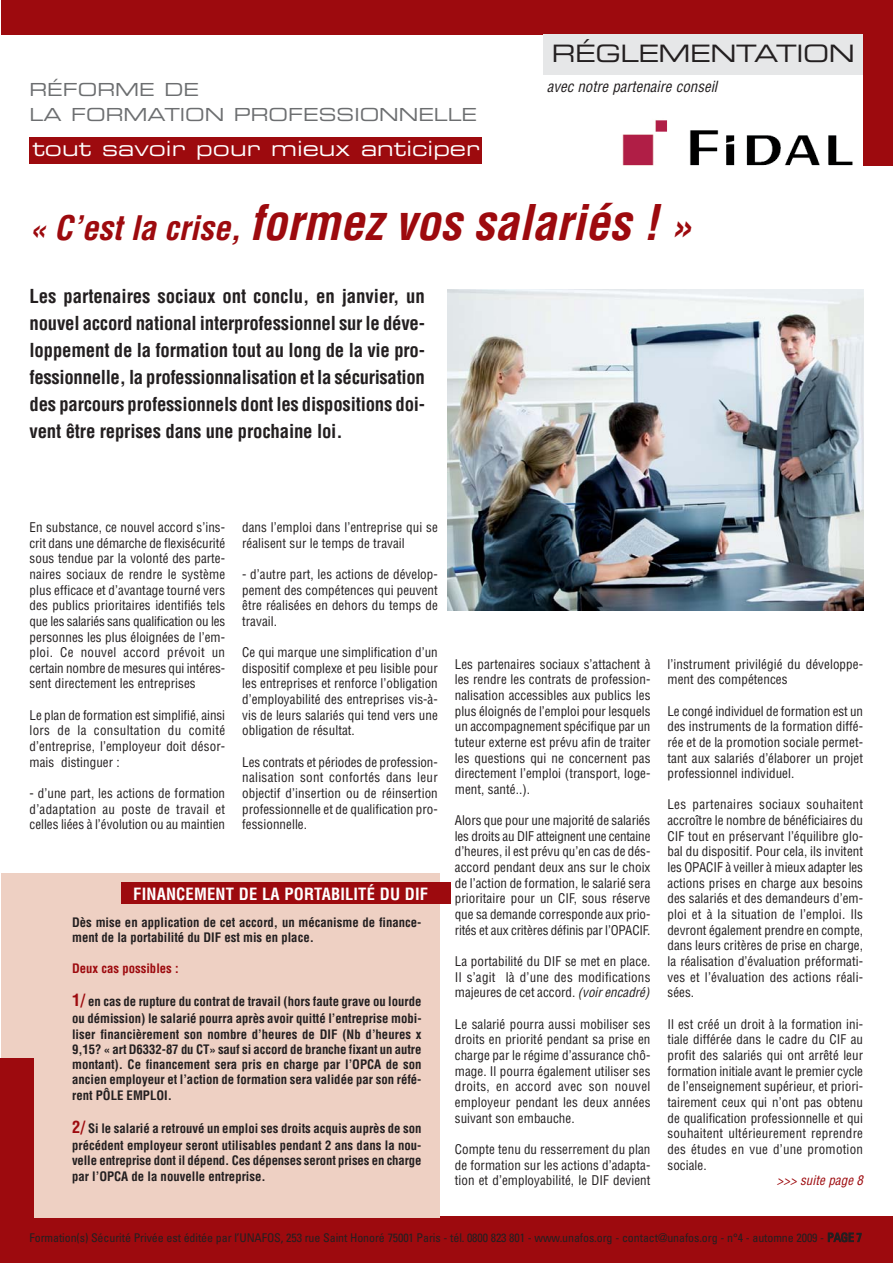
<style>
.page{position:relative;width:893px;height:1263px;background:#fff}
.page>*{position:absolute;margin:0;border:0;box-sizing:border-box;transform-origin:0 0}
.t1{font:italic 700 condensed 48px "Helvetica";color:#9d0a0e}
.t2{font:24px "Eurostile Extended Two";letter-spacing:-.02em;color:#231f20}
.t3{font:21px "Eurostile Extended Two";color:#fff}
.t4{font:700 condensed 18.75px/27px "Helvetica";letter-spacing:-.01em;color:#231f20;text-align:justify}
.t5{font:18px/25.5px "Eurostile Extended Two";color:#6c6e70}
.t6{font:700 condensed 16.5px "Helvetica";letter-spacing:.01em;color:#fff}
.t7{font:italic condensed 15px "Helvetica";color:#231f20}
.t8{font:condensed 13.05px/15.6px "Helvetica";letter-spacing:.005em;color:#231f20;text-align:justify}
.t9{font:italic condensed 13.05px "Helvetica";color:#9d0a0e}
.t10{font:700 condensed 12.75px/15.3px "Helvetica";color:#231f20}
.t11{font:700 condensed 12.75px "Helvetica";color:#9d0a0e}
.t12{font:condensed 12px "Univers";letter-spacing:-.01em;color:#231f20}
.s1{font-size:33px}
.s2{font-size:42px}
.s3{font-size:16.5px;color:#9d0a0e}
.s4{font-style:italic}
</style>
<div class="page">
<div style="left:0;top:1216px;width:893px;height:47px;background:#9d0a0e"></div>
<img style="left:622px;top:120px;width:231px;height:46px">
<div style="left:863px;top:1px;width:30px;height:165px;background:#9d0a0e"></div>
<div style="left:1px;top:0;width:892px;height:34px;background:#9d0a0e"></div>
<div style="left:544px;top:34px;width:319px;height:40px;background:#e6e7e8"></div>
<div style="left:30px;top:137px;width:452px;height:27px;background:#9d0a0e"></div>
<img style="left:448px;top:289px;width:415px;height:322px">
<div style="left:1px;top:873px;width:438px;height:344px;background:#eed0c3"></div>
<div style="left:0;top:1059px;width:34px;height:164px;background:#9d0a0e"></div>
<div style="left:121px;top:883px;width:330px;height:21px;background:#9d0a0e"></div>
<h3 class="t5" style="left:30px;top:78px;width:449px">RÉFORME DE<br>LA FORMATION PROFESSIONNELLE</h3>
<h3 class="t3" style="left:32px;top:141px;width:448px">tout savoir pour mieux anticiper</h3>
<h2 class="t2" style="left:552px;top:44px;width:304px">RÉGLEMENTATION</h2>
<p class="t7" style="left:547px;top:81px;width:175px">avec notre partenaire conseil</p>
<h1 class="t1" style="left:30px;top:204px;width:672px"><span class="s1">« C’estla crise,</span>formez vos salariés !<span class="s2">»</span></h1>
<p class="t4" style="left:30px;top:284px;width:397px">Les partenaires sociaux ont conclu, en janvier, un nouvel accord national interprofessionnel sur le déve&shy;loppement de la formation tout au long de la vie pro&shy;fessionnelle, la professionnalisation et la sécurisation des parcours professionnels dont les dispositions doi&shy;vent être reprises dans une prochaine loi.</p>
<p class="t8" style="left:30px;top:520px;width:197px">En substance, ce nouvel accord s’ins&shy;crit dans une démarche de flexisécurité sous tendue par la volonté des parte&shy;naires sociaux de rendre le système plus efficace et d’avantage tourné vers des publics prioritaires identifiés tels que les salariés sans qualification ou les personnes les plus éloignées de l’em&shy;ploi. Ce nouvel accord prévoit un certain nombre de mesures qui intéres&shy;sent directement les entreprises</p>
<p class="t8" style="left:30px;top:708px;width:197px">Le plan de formation est simplifié, ainsi lors de la consultation du comité d’entreprise, l’employeur doit désor&shy;mais distinguer :</p>
<p class="t8" style="left:30px;top:787px;width:197px">- d’une part, les actions de formation d’adaptation au poste de travail et celles liées à l’évolution ou au maintien</p>
<p class="t8" style="left:242px;top:520px;width:197px">dans l’emploi dans l’entreprise qui se réalisent sur le temps de travail</p>
<p class="t8" style="left:242px;top:567px;width:197px">- d’autre part, les actions de dévelop&shy;pement des compétences qui peuvent être réalisées en dehors du temps de travail.</p>
<p class="t8" style="left:242px;top:646px;width:197px">Ce qui marque une simplification d’un dispositif complexe et peu lisible pour les entreprises et renforce l’obligation d’employabilité des entreprises vis-à&shy;vis de leurs salariés qui tend vers une obligation de résultat.</p>
<p class="t8" style="left:242px;top:755px;width:197px">Les contrats et périodes de profession&shy;nalisation sont confortés dans leur objectif d’insertion ou de réinsertion professionnelle et de qualification pro&shy;fessionnelle.</p>
<p class="t6" style="left:133px;top:887px;width:296px">FINANCEMENT DE LA PORTABILITÉ DU DIF</p>
<p class="t10" style="left:72px;top:916px;width:351px">Dès mise en application de cet accord, un mécanisme de finance&shy;ment de la portabilité du DIF est mis en place.</p>
<p class="t11" style="left:72px;top:963px;width:108px">Deux cas possibles :</p>
<p class="t10" style="left:72px;top:994px;width:351px;line-height:17px"><span class="s3">1/</span> en cas de rupture du contrat de travail (hors faute grave ou lourde ou démission) le salarié pourra après avoir quitté l’entreprise mobi-</p>
<p class="t10" style="left:72px;top:1027px;width:351px;text-align:justify">liser financièrement son nombre d’heures de DIF (Nb d’heures x 9,15? « art D6332-87 du CT» sauf si accord de branche fixant un autre montant). Ce financement sera pris en charge par l’OPCA de son ancien employeur et l’action de formation sera validée par son réfé&shy;rent PÔLE EMPLOI.</p>
<p class="t10" style="left:72px;top:1121px;width:351px;line-height:17px"><span class="s3">2/</span> Si le salarié a retrouvé un emploi ses droits acquis auprès de son précédent employeur seront utilisables pendant 2 ans dans la nou-</p>
<p class="t10" style="left:72px;top:1154px;width:351px">velle entreprise dont il dépend. Ces dépenses seront prises en charge par l’OPCA de la nouvelle entreprise.</p>
<p class="t8" style="left:455px;top:657px;width:197px">Les partenaires sociaux s’attachent à les rendre les contrats de profession&shy;nalisation accessibles aux publics les plus éloignés de l’emploi pour lesquels un accompagnement spécifique par un tuteur externe est prévu afin de traiter les questions qui ne concernent pas directement l’emploi (transport, loge&shy;ment, santé..).</p>
<p class="t8" style="left:455px;top:814px;width:197px">Alors que pour une majorité de salariés les droits au DIF atteignent une centaine d’heures, il est prévu qu’en cas de dés&shy;accord pendant deux ans sur le choix de l’action de formation, le salarié sera prioritaire pour un CIF, sous réserve que sa demande corresponde aux prio&shy;rités et aux critères définis par l’OPACIF.</p>
<p class="t8" style="left:455px;top:955px;width:199px;text-align:left">La portabilité du DIF se met en place.<br>Il s’agit là d’une des modifications majeures de cet accord. <span class="s4">(voirencadré)</span></p>
<p class="t8" style="left:455px;top:1017px;width:197px">Le salarié pourra aussi mobiliser ses droits en priorité pendant sa prise en charge par le régime d’assurance chô&shy;mage. Il pourra également utiliser ses droits, en accord avec son nouvel employeur pendant les deux années suivant son embauche.</p>
<p class="t8" style="left:455px;top:1143px;width:197px">Compte tenu du resserrement du plan de formation sur les actions d’adapta&shy;tion et d’employabilité, le DIF devient</p>
<p class="t8" style="left:667px;top:657px;width:197px">l’instrument privilégié du développe&shy;ment des compétences</p>
<p class="t8" style="left:667px;top:704px;width:197px">Le congé individuel de formation est un des instruments de la formation diffé&shy;rée et de la promotion sociale permet&shy;tant aux salariés d’élaborer un projet professionnel individuel.</p>
<p class="t8" style="left:667px;top:798px;width:197px">Les partenaires sociaux souhaitent accroître le nombre de bénéficiaires du CIF tout en préservant l’équilibre glo&shy;bal du dispositif. Pour cela, ils invitent les OPACIF à veiller à mieux adapter les actions prises en charge aux besoins des salariés et des demandeurs d’em&shy;ploi et à la situation de l’emploi. Ils devront également prendre en compte, dans leurs critères de prise en charge, la réalisation d’évaluation préformati&shy;ves et l’évaluation des actions réali&shy;sées.</p>
<p class="t8" style="left:667px;top:1017px;width:197px">Il est créé un droit à la formation ini&shy;tiale différée dans le cadre du CIF au profit des salariés qui ont arrêté leur formation initiale avant le premier cycle de l’enseignement supérieur, et priori&shy;tairement ceux qui n’ont pas obtenu de qualification professionnelle et qui souhaitent ultérieurement reprendre des études en vue d’une promotion sociale.</p>
<p class="t9" style="left:777px;top:1176px;width:90px">&gt;&gt;&gt; suite page 8</p>
<p class="t12" style="left:30px;top:1233px;width:834px">Formation(s) Sécurité Privée est éditée par l’UNAFOS, 253 rue Saint Honoré 75001 Paris - tél. 0800 823 801 - www.unafos.org - contact@unafos.org - n°4 - automne 2009 - PAGE 7</p>
</div>
